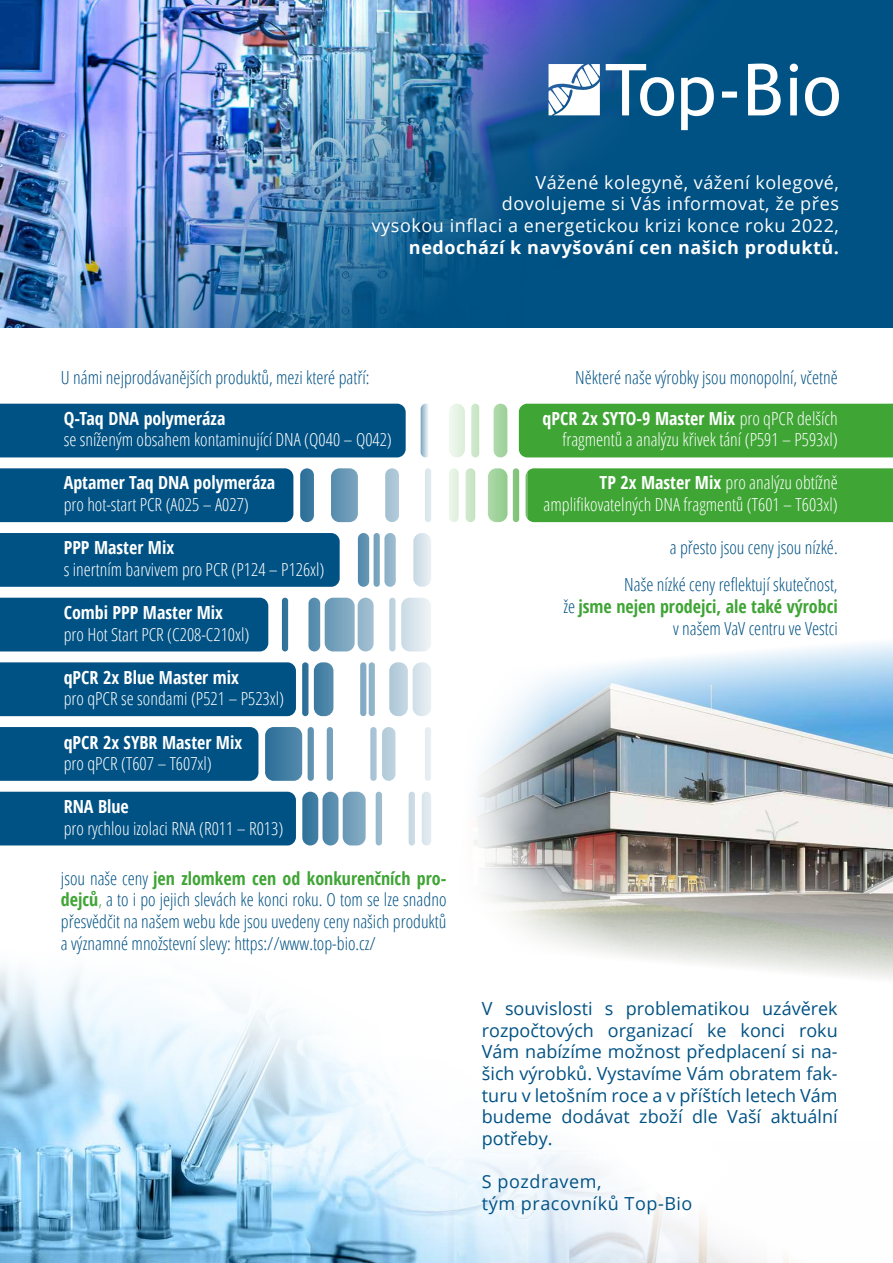
<style>
.page{position:relative;width:893px;height:1263px;background:#fff}
.page>*{position:absolute;margin:0;border:0;box-sizing:border-box;transform-origin:0 0}
.t1{font:300 18px/21.6px "Open Sans Condensed";color:#fff;text-align:right}
.t2{font:300 18px/21.6px "Open Sans Condensed";color:#005284;text-align:justify}
.t3{font:18px/21.6px "Open Sans";color:#005284;text-align:justify}
.t4{font:700 18px "Open Sans Condensed";color:#fff}
.t5{font:18px/21.6px "Open Sans";letter-spacing:.03em;color:#fff;text-align:right}
.t6{font:700 18px/21.6px "Open Sans Condensed";color:#3fa535;text-align:right}
.t7{font:700 18px "Open Sans";letter-spacing:.03em;color:#fff}
.t8{font:18px/21.6px "Open Sans";letter-spacing:.03em;color:#005284}
.s1{font-weight:700;color:#3fa535}
.s2{color:#3fa535}
.s3{font-weight:700}
.s4{font-weight:300;color:#005284}
</style>
<div class="page">
<img style="left:0;top:0;width:190px;height:328px">
<img style="left:190px;top:0;width:703px;height:328px">
<svg style="left:606px;top:64px;width:233px;height:66px"></svg>
<svg style="left:549px;top:64px;width:51px;height:51px"></svg>
<img style="left:0;top:967px;width:790px;height:296px">
<svg style="left:260px;top:845px;width:51px;height:156px"></svg>
<svg style="left:144px;top:597px;width:749px;height:195px"></svg>
<svg style="left:311px;top:718px;width:499px;height:499px"></svg>
<svg style="left:420px;top:783px;width:473px;height:308px"></svg>
<svg style="left:379px;top:654px;width:200px;height:411px"></svg>
<div style="left:0;top:404px;width:406px;height:53px;background:#005284"></div>
<div style="left:519px;top:404px;width:374px;height:53px;background:#3fa535"></div>
<div style="left:0;top:468px;width:293px;height:54px;background:#005284"></div>
<div style="left:528px;top:468px;width:365px;height:54px;background:#3fa535"></div>
<div style="left:0;top:533px;width:340px;height:54px;background:#005284"></div>
<div style="left:0;top:598px;width:268px;height:53px;background:#005284"></div>
<div style="left:0;top:662px;width:296px;height:54px;background:#005284"></div>
<div style="left:0;top:727px;width:259px;height:54px;background:#005284"></div>
<div style="left:0;top:792px;width:296px;height:53px;background:#005284"></div>
<svg style="left:420px;top:403px;width:8px;height:55px"></svg>
<svg style="left:300px;top:468px;width:131px;height:55px"></svg>
<svg style="left:357px;top:533px;width:74px;height:54px"></svg>
<svg style="left:280px;top:597px;width:156px;height:56px"></svg>
<svg style="left:300px;top:661px;width:136px;height:57px"></svg>
<svg style="left:259px;top:726px;width:177px;height:57px"></svg>
<svg style="left:296px;top:791px;width:140px;height:57px"></svg>
<svg style="left:449px;top:403px;width:70px;height:55px"></svg>
<svg style="left:449px;top:468px;width:79px;height:55px"></svg>
<p class="t5" style="left:372px;top:171px;width:469px">Vážené kolegyně, vážení kolegové,<br>dovolujeme si Vás informovat, že přes<br>vysokou inflaci a energetickou krizi konce roku 2022,</p>
<p class="t7" style="left:409px;top:234px;width:431px">nedochází k navyšování cen našich produktů.</p>
<p class="t2" style="left:61px;top:366px;width:310px">U námi nejprodávanějších produktů, mezi které patří:</p>
<p class="t4" style="left:64px;top:405px;width:163px">Q-Taq DNA polymeráza</p>
<p class="t1" style="left:64px;top:428px;width:330px">se sníženým obsahem kontaminující DNA (Q040 – Q042)</p>
<p class="t4" style="left:64px;top:470px;width:213px">Aptamer Taq DNA polymeráza</p>
<p class="t1" style="left:64px;top:493px;width:187px">pro hot-start PCR (A025 – A027)</p>
<p class="t4" style="left:64px;top:535px;width:112px">PPP Master Mix</p>
<p class="t1" style="left:64px;top:558px;width:262px">s inertním barvivem pro PCR (P124 – P126xl)</p>
<p class="t4" style="left:64px;top:600px;width:161px">Combi PPP Master Mix</p>
<p class="t1" style="left:64px;top:623px;width:187px">pro Hot Start PCR (C208-C210xl)</p>
<p class="t4" style="left:64px;top:665px;width:177px">qPCR 2x Blue Master mix</p>
<p class="t1" style="left:64px;top:687px;width:222px">pro qPCR se sondami (P521 – P523xl)</p>
<p class="t4" style="left:64px;top:729px;width:180px">qPCR 2x SYBR Master Mix</p>
<p class="t1" style="left:64px;top:752px;width:150px">pro qPCR (T607 – T607xl)</p>
<p class="t4" style="left:64px;top:794px;width:67px">RNA Blue</p>
<p class="t1" style="left:64px;top:817px;width:221px">pro rychlou izolaci RNA (R011 – R013)</p>
<p class="t2" style="left:61px;top:867px;width:387px">jsou naše ceny <span class="s1">jen zlomkem cen od konkurenčních pro&shy;dejců</span><span class="s2">,</span> a to i po jejich slevách ke konci roku. O tom se lze snadno přesvědčit na našem webu kde jsou uvedeny ceny našich produktů a významné množstevní slevy: https://www.top-bio.cz/</p>
<p class="t2" style="left:575px;top:366px;width:264px">Některé naše výrobky jsou monopolní, včetně</p>
<p class="t1" style="left:542px;top:407px;width:297px"><span class="s3">qPCR 2x SYTO-9 Master Mix</span> pro qPCR delších fragmentů a analýzu křivek tání (P591 – P593xl)</p>
<p class="t1" style="left:544px;top:471px;width:296px"><span class="s3">TP 2x Master Mix</span> pro analýzu obtížně amplifikovatelných DNA fragmentů (T601 – T603xl)</p>
<p class="t2" style="left:624px;top:528px;width:215px;line-height:37.2px;text-align:right">a přesto jsou ceny jsou nízké.<br>Naše nízké ceny reflektují skutečnost,</p>
<p class="t6" style="left:563px;top:595px;width:276px"><span class="s4">že</span> jsme nejen prodejci, ale také výrobci <span class="s4">v našem VaV centru ve Vestci</span></p>
<p class="t3" style="left:482px;top:997px;width:357px">V souvislosti s problematikou uzávěrek rozpočtových organizací ke konci roku Vám nabízíme možnost předplacení si na&shy;šich výrobků. Vystavíme Vám obratem fak&shy;turu v letošním roce a v příštích letech Vám budeme dodávat zboží dle Vaší aktuální potřeby.</p>
<p class="t8" style="left:482px;top:1170px;width:212px">S pozdravem,<br>tým pracovníků Top-Bio</p>
</div>
